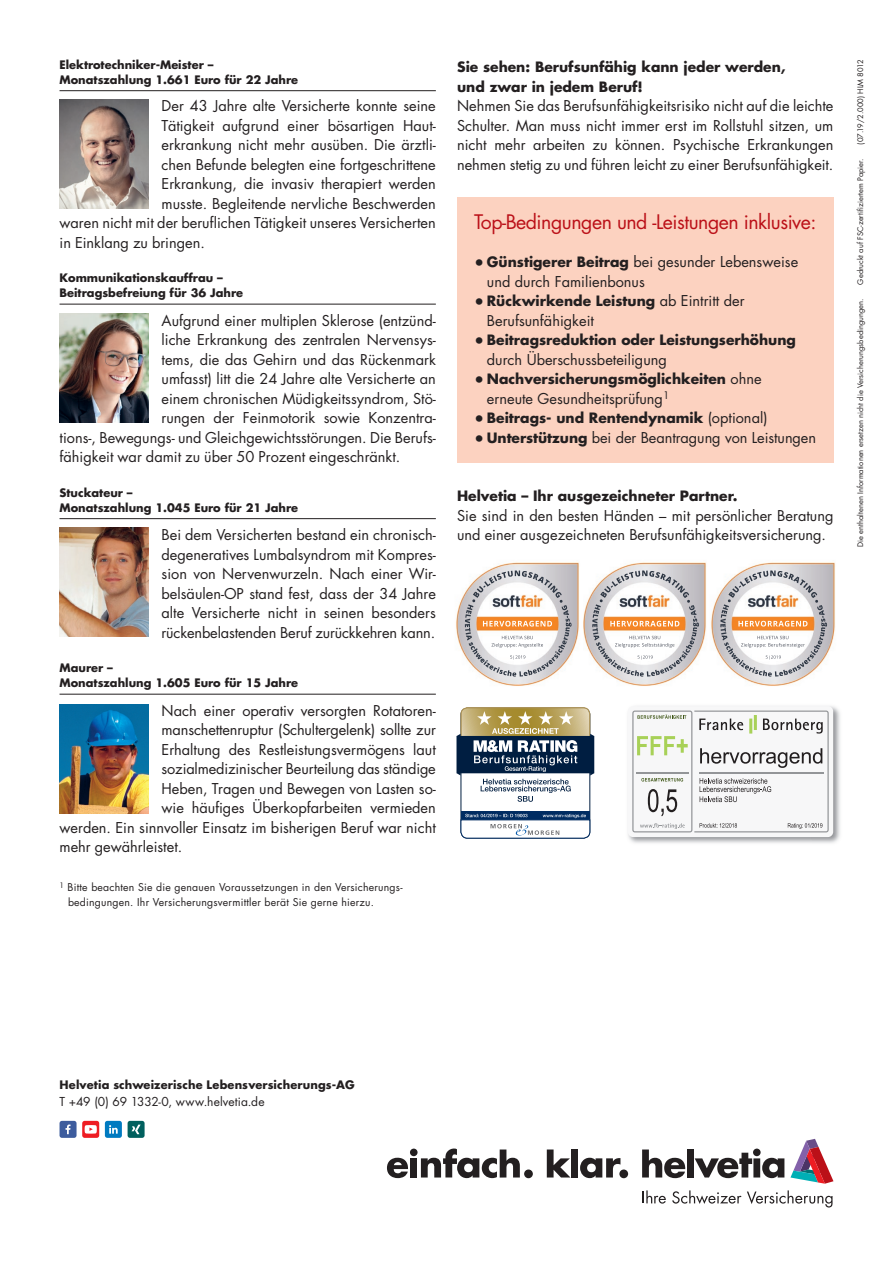
<style>
.page{position:relative;width:893px;height:1263px;background:#fff}
.page>*{position:absolute;margin:0;border:0;box-sizing:border-box;transform-origin:0 0}
.t1{font:19.5px "Futura Std";letter-spacing:-.025em;color:#bb1018}
.t2{font:14.55px/19.5px "Futura Std";color:#231f20;text-align:justify}
.t3{font:700 13.8px/19.5px "Futura Std";color:#231f20}
.t4{font:12px "Futura Std";letter-spacing:.005em;color:#231f20}
.t5{font:700 11.4px/15px "Futura Std";color:#231f20}
.t6{font:10.5px/15px "Futura Std";letter-spacing:.02em;color:#231f20}
.t7{font:7.5px "Futura Std";color:#231f20}
.t8{font:7.5px "Futura";color:#231f20}
.s1{font-size:17.25px}
.s2{font-weight:700;font-size:13.8px}
.s3{font-weight:400;font-size:17.25px}
.s4{font-weight:400;font-size:14.55px}
</style>
<div class="page">
<hr style="left:60px;top:90px;width:376px;height:1px;background:#231f20">
<hr style="left:60px;top:304px;width:376px;height:1px;background:#231f20">
<hr style="left:60px;top:518px;width:376px;height:1px;background:#231f20">
<hr style="left:60px;top:694px;width:376px;height:1px;background:#231f20">
<img style="left:60px;top:100px;width:89px;height:109px">
<img style="left:60px;top:313px;width:89px;height:109px">
<img style="left:60px;top:528px;width:89px;height:109px">
<img style="left:60px;top:704px;width:89px;height:109px">
<svg style="left:642px;top:1149px;width:43px;height:29px"></svg>
<div style="left:687px;top:1149px;width:7px;height:28px;background:#231f20"></div>
<svg style="left:695px;top:1148px;width:89px;height:30px"></svg>
<svg style="left:790px;top:1139px;width:43px;height:45px"></svg>
<svg style="left:643px;top:1190px;width:23px;height:13px"></svg>
<svg style="left:672px;top:1190px;width:69px;height:14px"></svg>
<svg style="left:747px;top:1190px;width:85px;height:17px"></svg>
<svg style="left:387px;top:1158px;width:21px;height:20px"></svg>
<div style="left:524px;top:1169px;width:9px;height:9px;background:#231f20;border-radius:50%"></div>
<svg style="left:580px;top:1158px;width:40px;height:20px"></svg>
<div style="left:619px;top:1169px;width:9px;height:9px;background:#231f20;border-radius:50%"></div>
<svg style="left:421px;top:1148px;width:99px;height:30px"></svg>
<div style="left:410px;top:1158px;width:7px;height:19px;background:#231f20"></div>
<div style="left:410px;top:1148px;width:8px;height:8px;background:#231f20;border-radius:50%"></div>
<svg style="left:547px;top:1149px;width:23px;height:28px"></svg>
<div style="left:571px;top:1149px;width:7px;height:28px;background:#231f20"></div>
<div style="left:457px;top:197px;width:376px;height:265px;background:#fcd2c0"></div>
<img style="left:456px;top:562px;width:379px;height:124px">
<img style="left:720px;top:604px;width:11px;height:46px">
<img style="left:728px;top:648px;width:18px;height:20px">
<img style="left:745px;top:665px;width:27px;height:12px">
<img style="left:775px;top:665px;width:26px;height:11px">
<img style="left:799px;top:654px;width:15px;height:13px">
<img style="left:811px;top:636px;width:12px;height:19px">
<img style="left:817px;top:605px;width:10px;height:29px">
<img style="left:749px;top:570px;width:50px;height:13px">
<img style="left:766px;top:655px;width:15px;height:4px">
<img style="left:757px;top:636px;width:31px;height:3px">
<img style="left:741px;top:643px;width:64px;height:4px">
<img style="left:738px;top:621px;width:69px;height:5px">
<img style="left:592px;top:604px;width:10px;height:46px">
<img style="left:600px;top:648px;width:18px;height:20px">
<img style="left:617px;top:665px;width:27px;height:12px">
<img style="left:647px;top:665px;width:26px;height:11px">
<img style="left:671px;top:654px;width:15px;height:13px">
<img style="left:683px;top:636px;width:12px;height:19px">
<img style="left:689px;top:605px;width:10px;height:29px">
<img style="left:621px;top:570px;width:50px;height:13px">
<img style="left:638px;top:655px;width:15px;height:4px">
<img style="left:629px;top:636px;width:31px;height:3px">
<img style="left:615px;top:643px;width:54px;height:4px">
<img style="left:610px;top:621px;width:69px;height:5px">
<img style="left:465px;top:604px;width:10px;height:46px">
<img style="left:472px;top:648px;width:18px;height:20px">
<img style="left:489px;top:665px;width:27px;height:12px">
<img style="left:519px;top:665px;width:26px;height:11px">
<img style="left:544px;top:654px;width:14px;height:13px">
<img style="left:555px;top:636px;width:13px;height:19px">
<img style="left:562px;top:605px;width:10px;height:29px">
<img style="left:493px;top:570px;width:51px;height:13px">
<img style="left:510px;top:655px;width:15px;height:4px">
<img style="left:502px;top:636px;width:31px;height:3px">
<img style="left:492px;top:643px;width:51px;height:4px">
<img style="left:483px;top:621px;width:69px;height:5px">
<div style="left:60px;top:1121px;width:17px;height:17px;background:#3d5c9d;border-radius:2px"></div>
<svg style="left:66px;top:1124px;width:5px;height:10px"></svg>
<div style="left:82px;top:1121px;width:17px;height:17px;background:#ee1d23;border-radius:2px"></div>
<svg style="left:85px;top:1125px;width:12px;height:8px"></svg>
<div style="left:105px;top:1121px;width:17px;height:17px;background:#007ac0;border-radius:2px"></div>
<svg style="left:109px;top:1125px;width:9px;height:9px"></svg>
<div style="left:128px;top:1121px;width:17px;height:17px;background:#01605e;border-radius:2px"></div>
<svg style="left:131px;top:1124px;width:10px;height:10px"></svg>
<div style="left:461px;top:811px;width:129px;height:9px;background:#002c62"></div>
<svg style="left:457px;top:707px;width:137px;height:95px"></svg>
<svg style="left:460px;top:814px;width:131px;height:25px"></svg>
<img style="left:628px;top:706px;width:212px;height:137px">
<div style="left:628px;top:706px;width:205px;height:131px;background:#f7f7f8;border-radius:5px"></div>
<svg style="left:632px;top:710px;width:197px;height:122px"></svg>
<p class="t5" style="left:60px;top:57px;width:240px">Elektrotechniker-Meister –<br>Monatszahlung 1.661 Euro für 22 Jahre</p>
<p class="t2" style="left:162px;top:96px;width:276px">Der 43 Jahre alte Versicherte konnte seine</p>
<p class="t2" style="left:162px;top:116px;width:276px">Tätigkeit aufgrund einer bösartigen Haut-</p>
<p class="t2" style="left:162px;top:135px;width:276px">erkrankung nicht mehr ausüben. Die ärztli-</p>
<p class="t2" style="left:162px;top:155px;width:276px">chen Befunde belegten eine fortgeschrittene</p>
<p class="t2" style="left:162px;top:174px;width:276px">Erkrankung, die invasiv therapiert werden</p>
<p class="t2" style="left:162px;top:194px;width:276px">musste. Begleitende nervliche Beschwerden</p>
<p class="t2" style="left:60px;top:213px;width:378px">waren nicht mit der beruflichen Tätigkeit unseres Versicherten</p>
<p class="t2" style="left:60px;top:233px;width:147px">in Einklang zu bringen.</p>
<p class="t5" style="left:60px;top:270px;width:185px">Kommunikationskauffrau –<br>Beitragsbefreiung für 36 Jahre</p>
<p class="t2" style="left:162px;top:311px;width:276px">Aufgrund einer multiplen Sklerose (entzünd-</p>
<p class="t2" style="left:162px;top:330px;width:276px">liche Erkrankung des zentralen Nervensys-</p>
<p class="t2" style="left:162px;top:350px;width:276px">tems, die das Gehirn und das Rückenmark</p>
<p class="t2" style="left:162px;top:369px;width:276px">umfasst) litt die 24 Jahre alte Versicherte an</p>
<p class="t2" style="left:162px;top:389px;width:276px">einem chronischen Müdigkeitssyndrom, Stö-</p>
<p class="t2" style="left:162px;top:408px;width:276px">rungen der Feinmotorik sowie Konzentra-</p>
<p class="t2" style="left:60px;top:428px;width:378px">tions-, Bewegungs- und Gleichgewichtsstörungen. Die Berufs-</p>
<p class="t2" style="left:60px;top:447px;width:342px">fähigkeit war damit zu über 50 Prozent eingeschränkt.</p>
<p class="t5" style="left:60px;top:485px;width:240px">Stuckateur –<br>Monatszahlung 1.045 Euro für 21 Jahre</p>
<p class="t2" style="left:162px;top:525px;width:276px">Bei dem Versicherten bestand ein chronisch&shy;degeneratives Lumbalsyndrom mit Kompres&shy;sion von Nervenwurzeln. Nach einer Wir&shy;belsäulen-OP stand fest, dass der 34 Jahre alte Versicherte nicht in seinen besonders rückenbelastenden Beruf zurückkehren kann.</p>
<p class="t5" style="left:60px;top:660px;width:240px">Maurer –<br>Monatszahlung 1.605 Euro für 15 Jahre</p>
<p class="t2" style="left:162px;top:701px;width:276px">Nach einer operativ versorgten Rotatoren-</p>
<p class="t2" style="left:162px;top:720px;width:276px">manschettenruptur (Schultergelenk) sollte zur</p>
<p class="t2" style="left:162px;top:740px;width:276px">Erhaltung des Restleistungsvermögens laut</p>
<p class="t2" style="left:162px;top:759px;width:276px">sozialmedizinischer Beurteilung das ständige</p>
<p class="t2" style="left:162px;top:779px;width:276px">Heben, Tragen und Bewegen von Lasten so-</p>
<p class="t2" style="left:162px;top:798px;width:276px">wie häufiges Überkopfarbeiten vermieden</p>
<p class="t2" style="left:60px;top:818px;width:378px">werden. Ein sinnvoller Einsatz im bisherigen Beruf war nicht</p>
<p class="t2" style="left:60px;top:837px;width:124px">mehr gewährleistet.</p>
<p class="t6" style="left:68px;top:880px;width:336px;text-indent:-9px"><sup>1</sup> Bitte beachten Sie die genauen Voraussetzungen in den Versicherungs&shy;bedingungen. Ihr Versicherungsvermittler berät Sie gerne hierzu.</p>
<p class="t3" style="left:457px;top:57px;width:330px">Sie sehen: Berufsunfähig kann jeder werden, und zwar in jedem Beruf!</p>
<p class="t2" style="left:457px;top:96px;width:378px">Nehmen Sie das Berufsunfähigkeitsrisiko nicht auf die leichte Schulter. Man muss nicht immer erst im Rollstuhl sitzen, um nicht mehr arbeiten zu können. Psychische Erkrankungen nehmen stetig zu und führen leicht zu einer Berufsunfähigkeit.</p>
<h1 class="t1" style="left:474px;top:209px;width:344px">Top-Bedingungen und -Leistungen inklusive:</h1>
<p class="t2" style="left:487px;top:252px;width:313px;text-indent:-13px"><span class="s1">•</span> <span class="s2">Günstigerer Beitrag</span> bei gesunder Lebensweise und durch Familienbonus</p>
<p class="t3" style="left:474px;top:291px;width:272px"><span class="s3">•</span> Rückwirkende Leistung <span class="s4">ab Eintritt der</span></p>
<p class="t2" style="left:487px;top:311px;width:109px">Berufsunfähigkeit</p>
<p class="t3" style="left:474px;top:330px;width:323px"><span class="s3">•</span> Beitragsreduktion oder Leistungserhöhung</p>
<p class="t2" style="left:487px;top:350px;width:181px">durch Überschussbeteiligung</p>
<p class="t3" style="left:474px;top:369px;width:289px"><span class="s3">•</span> Nachversicherungsmöglichkeiten <span class="s4">ohne</span></p>
<p class="t2" style="left:487px;top:389px;width:184px">erneute Gesundheitsprüfung<sup>1</sup></p>
<p class="t3" style="left:474px;top:408px;width:295px"><span class="s3">•</span> Beitrags- und Rentendynamik <span class="s4">(optional)</span></p>
<p class="t2" style="left:474px;top:428px;width:343px"><span class="s1">•</span> <span class="s2">Unterstützung</span> bei der Beantragung von Leistungen</p>
<p class="t3" style="left:457px;top:486px;width:282px">Helvetia – Ihr ausgezeichneter Partner.</p>
<p class="t2" style="left:457px;top:506px;width:378px">Sie sind in den besten Händen – mit persönlicher Beratung und einer ausgezeichneten Berufsunfähigkeitsversicherung.</p>
<p class="t7" style="left:856px;top:145px;width:86px;rotate:-90deg">(07.19/2.000) HLM 8012</p>
<p class="t8" style="left:856px;top:284px;width:128px;rotate:-90deg">Gedruckt auf FSC-zertifiziertem Papier.</p>
<p class="t7" style="left:856px;top:547px;width:250px;rotate:-90deg">Die enthaltenen Informationen ersetzen nicht die Versicherungsbedingungen.</p>
<p class="t5" style="left:60px;top:1077px;width:297px">Helvetia schweizerische Lebensversicherungs-AG</p>
<p class="t4" style="left:60px;top:1094px;width:207px">T +49 (0) 69 1332-0, www.helvetia.de</p>
</div>
